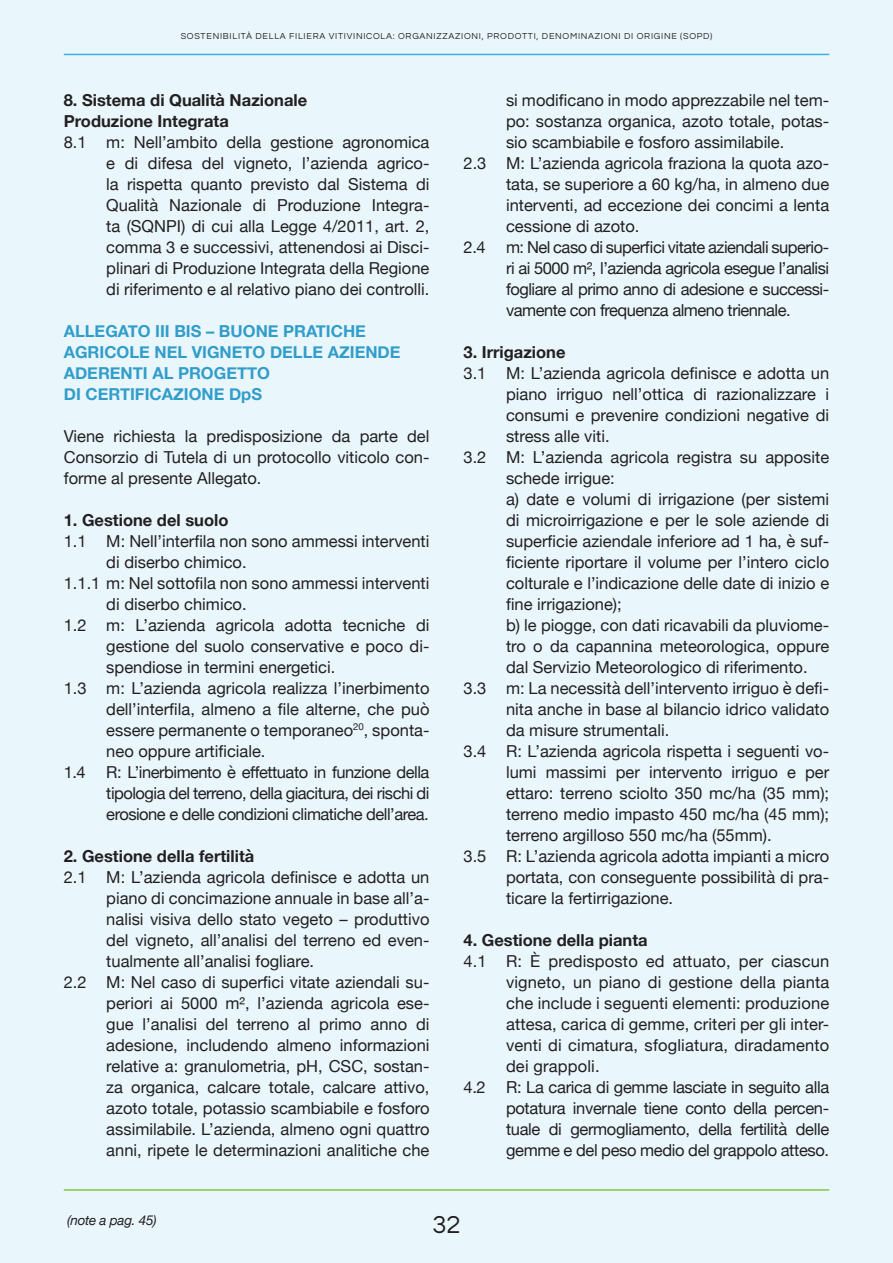
<style>
.page{position:relative;width:893px;height:1263px;background:#e9f7fd}
.page>*{position:absolute;margin:0;border:0;box-sizing:border-box;transform-origin:0 0}
.t1{font:25.5px "Questrial";color:#231f20}
.t2{font:16.5px/21px "Helvetica Neue";color:#231f20;text-align:justify}
.t3{font:16.5px "Helvetica Neue";letter-spacing:-.03em;color:#231f20}
.t4{font:16.5px "Helvetica Neue";letter-spacing:-.02em;color:#231f20}
.t5{font:700 16.5px/21px "Helvetica Neue";color:#231f20}
.t6{font:700 16.5px/21px "Helvetica Neue";color:#329dca}
.t7{font:italic 13.5px "Helvetica Neue";letter-spacing:-.02em;color:#231f20}
.t8{font:9px "Questrial";letter-spacing:.08em;color:#231f20}
</style>
<div class="page">
<hr style="left:64px;top:1189px;width:765px;height:2px;background:#8ac648">
<hr style="left:64px;top:54px;width:765px;height:1px;background:#39b4e7">
<p class="t8" style="left:181px;top:32px;width:533px">SOSTENIBILITÀ DELLA FILIERA VITIVINICOLA: ORGANIZZAZIONI, PRODOTTI, DENOMINAZIONI DI ORIGINE (SOPD)</p>
<p class="t5" style="left:64px;top:90px;width:245px">8. Sistema di Qualità Nazionale<br>Produzione Integrata</p>
<p class="t2" style="left:106px;top:133px;width:325px;text-indent:-43px">8.1 m: Nell’ambito della gestione agronomica e di difesa del vigneto, l’azienda agrico&shy;la rispetta quanto previsto dal Sistema di Qualità Nazionale di Produzione Integra&shy;ta (SQNPI) di cui alla Legge 4/2011, art. 2, comma 3 e successivi, attenendosi ai Disci&shy;plinari di Produzione Integrata della Regione di riferimento e al relativo piano dei controlli.</p>
<p class="t6" style="left:64px;top:321px;width:338px">ALLEGATO III BIS – BUONE PRATICHE<br>AGRICOLE NEL VIGNETO DELLE AZIENDE<br>ADERENTI AL PROGETTO<br>DI CERTIFICAZIONE DpS</p>
<p class="t2" style="left:64px;top:427px;width:367px">Viene richiesta la predisposizione da parte del Consorzio di Tutela di un protocollo viticolo con&shy;forme al presente Allegato.</p>
<p class="t5" style="left:64px;top:510px;width:166px">1. Gestione del suolo</p>
<p class="t2" style="left:64px;top:532px;width:367px">1.1 M: Nell’interfila non sono ammessi interventi</p>
<p class="t2" style="left:106px;top:553px;width:142px">di diserbo chimico.</p>
<p class="t2" style="left:64px;top:574px;width:367px">1.1.1 m: Nel sottofila non sono ammessi interventi</p>
<p class="t2" style="left:106px;top:595px;width:142px">di diserbo chimico.</p>
<p class="t2" style="left:64px;top:616px;width:367px">1.2 m: L’azienda agricola adotta tecniche di</p>
<p class="t2" style="left:106px;top:637px;width:325px">gestione del suolo conservative e poco di-</p>
<p class="t2" style="left:106px;top:658px;width:231px">spendiose in termini energetici.</p>
<p class="t2" style="left:64px;top:679px;width:367px">1.3 m: L’azienda agricola realizza l’inerbimento</p>
<p class="t2" style="left:106px;top:700px;width:325px">dell’interfila, almeno a file alterne, che può</p>
<p class="t2" style="left:106px;top:721px;width:325px">essere permanente o temporaneo<sup>20</sup>, sponta-</p>
<p class="t2" style="left:106px;top:741px;width:161px">neo oppure artificiale.</p>
<p class="t3" style="left:64px;top:760px;width:367px">1.4 R: L’inerbimento è effettuato in funzione della</p>
<p class="t3" style="left:106px;top:781px;width:325px">tipologia del terreno, della giacitura, dei rischi di</p>
<p class="t3" style="left:106px;top:802px;width:324px">erosione e delle condizioni climatiche dell’area.</p>
<p class="t5" style="left:64px;top:846px;width:192px">2. Gestione della fertilità</p>
<p class="t2" style="left:64px;top:867px;width:367px">2.1 M: L’azienda agricola definisce e adotta un</p>
<p class="t2" style="left:106px;top:888px;width:325px">piano di concimazione annuale in base all’a-</p>
<p class="t2" style="left:106px;top:909px;width:325px">nalisi visiva dello stato vegeto – produttivo</p>
<p class="t2" style="left:106px;top:930px;width:325px">del vigneto, all’analisi del terreno ed even-</p>
<p class="t2" style="left:106px;top:951px;width:209px">tualmente all’analisi fogliare.</p>
<p class="t2" style="left:64px;top:972px;width:367px">2.2 M: Nel caso di superfici vitate aziendali su-</p>
<p class="t2" style="left:106px;top:993px;width:325px">periori ai 5000 m², l’azienda agricola ese-</p>
<p class="t2" style="left:106px;top:1014px;width:325px">gue l’analisi del terreno al primo anno di</p>
<p class="t2" style="left:106px;top:1035px;width:325px">adesione, includendo almeno informazioni</p>
<p class="t2" style="left:106px;top:1056px;width:325px">relative a: granulometria, pH, CSC, sostan-</p>
<p class="t2" style="left:106px;top:1077px;width:325px">za organica, calcare totale, calcare attivo,</p>
<p class="t2" style="left:106px;top:1098px;width:325px">azoto totale, potassio scambiabile e fosforo</p>
<p class="t2" style="left:106px;top:1119px;width:325px">assimilabile. L’azienda, almeno ogni quattro</p>
<p class="t2" style="left:106px;top:1140px;width:325px">anni, ripete le determinazioni analitiche che</p>
<p class="t2" style="left:506px;top:90px;width:325px">si modificano in modo apprezzabile nel tem-</p>
<p class="t2" style="left:506px;top:111px;width:325px">po: sostanza organica, azoto totale, potas-</p>
<p class="t2" style="left:506px;top:132px;width:280px">sio scambiabile e fosforo assimilabile.</p>
<p class="t2" style="left:463px;top:153px;width:367px">2.3 M: L’azienda agricola fraziona la quota azo-</p>
<p class="t2" style="left:506px;top:174px;width:325px">tata, se superiore a 60 kg/ha, in almeno due</p>
<p class="t2" style="left:506px;top:195px;width:325px">interventi, ad eccezione dei concimi a lenta</p>
<p class="t2" style="left:506px;top:216px;width:135px">cessione di azoto.</p>
<p class="t3" style="left:463px;top:235px;width:367px">2.4 m: Nel caso di superfici vitate aziendali superio-</p>
<p class="t3" style="left:506px;top:256px;width:325px">ri ai 5000 m², l’azienda agricola esegue l’analisi</p>
<p class="t3" style="left:506px;top:277px;width:325px">fogliare al primo anno di adesione e successi-</p>
<p class="t3" style="left:506px;top:298px;width:286px">vamente con frequenza almeno triennale.</p>
<p class="t5" style="left:463px;top:342px;width:104px">3. Irrigazione</p>
<p class="t2" style="left:463px;top:363px;width:367px">3.1 M: L’azienda agricola definisce e adotta un</p>
<p class="t2" style="left:506px;top:384px;width:325px">piano irriguo nell’ottica di razionalizzare i</p>
<p class="t2" style="left:506px;top:405px;width:325px">consumi e prevenire condizioni negative di</p>
<p class="t2" style="left:506px;top:426px;width:105px">stress alle viti.</p>
<p class="t2" style="left:463px;top:447px;width:367px">3.2 M: L’azienda agricola registra su apposite</p>
<p class="t2" style="left:506px;top:468px;width:110px">schede irrigue:</p>
<p class="t2" style="left:506px;top:489px;width:325px">a) date e volumi di irrigazione (per sistemi</p>
<p class="t2" style="left:506px;top:510px;width:325px">di microirrigazione e per le sole aziende di</p>
<p class="t2" style="left:506px;top:531px;width:325px">superficie aziendale inferiore ad 1 ha, è suf-</p>
<p class="t2" style="left:506px;top:552px;width:325px">ficiente riportare il volume per l’intero ciclo</p>
<p class="t2" style="left:506px;top:573px;width:325px">colturale e l’indicazione delle date di inizio e</p>
<p class="t2" style="left:506px;top:594px;width:117px">fine irrigazione);</p>
<p class="t2" style="left:506px;top:615px;width:325px">b) le piogge, con dati ricavabili da pluviome-</p>
<p class="t2" style="left:506px;top:636px;width:325px">tro o da capannina meteorologica, oppure</p>
<p class="t2" style="left:506px;top:657px;width:303px">dal Servizio Meteorologico di riferimento.</p>
<p class="t2" style="left:463px;top:678px;width:367px">3.3 m: La necessità dell’intervento irriguo è defi-</p>
<p class="t2" style="left:506px;top:699px;width:325px">nita anche in base al bilancio idrico validato</p>
<p class="t2" style="left:506px;top:720px;width:165px">da misure strumentali.</p>
<p class="t2" style="left:463px;top:741px;width:367px">3.4 R: L’azienda agricola rispetta i seguenti vo-</p>
<p class="t2" style="left:506px;top:762px;width:325px">lumi massimi per intervento irriguo e per</p>
<p class="t2" style="left:506px;top:783px;width:325px">ettaro: terreno sciolto 350 mc/ha (35 mm);</p>
<p class="t2" style="left:506px;top:804px;width:325px">terreno medio impasto 450 mc/ha (45 mm);</p>
<p class="t2" style="left:506px;top:826px;width:267px">terreno argilloso 550 mc/ha (55mm).</p>
<p class="t2" style="left:463px;top:847px;width:367px">3.5 R: L’azienda agricola adotta impianti a micro</p>
<p class="t2" style="left:506px;top:868px;width:325px">portata, con conseguente possibilità di pra-</p>
<p class="t2" style="left:506px;top:889px;width:169px">ticare la fertirrigazione.</p>
<p class="t5" style="left:463px;top:930px;width:186px">4. Gestione della pianta</p>
<p class="t2" style="left:463px;top:952px;width:367px">4.1 R: È predisposto ed attuato, per ciascun</p>
<p class="t2" style="left:506px;top:973px;width:325px">vigneto, un piano di gestione della pianta</p>
<p class="t2" style="left:506px;top:994px;width:325px">che include i seguenti elementi: produzione</p>
<p class="t2" style="left:506px;top:1015px;width:325px">attesa, carica di gemme, criteri per gli inter-</p>
<p class="t2" style="left:506px;top:1036px;width:325px">venti di cimatura, sfogliatura, diradamento</p>
<p class="t2" style="left:506px;top:1057px;width:95px">dei grappoli.</p>
<p class="t4" style="left:463px;top:1075px;width:367px">4.2 R: La carica di gemme lasciate in seguito alla</p>
<p class="t4" style="left:506px;top:1096px;width:325px">potatura invernale tiene conto della percen-</p>
<p class="t4" style="left:506px;top:1117px;width:325px">tuale di germogliamento, della fertilità delle</p>
<p class="t4" style="left:506px;top:1138px;width:325px">gemme e del peso medio del grappolo atteso.</p>
<p class="t7" style="left:67px;top:1210px;width:91px">(note a pag. 45)</p>
<h1 class="t1" style="left:432px;top:1212px;width:30px">32</h1>
</div>
